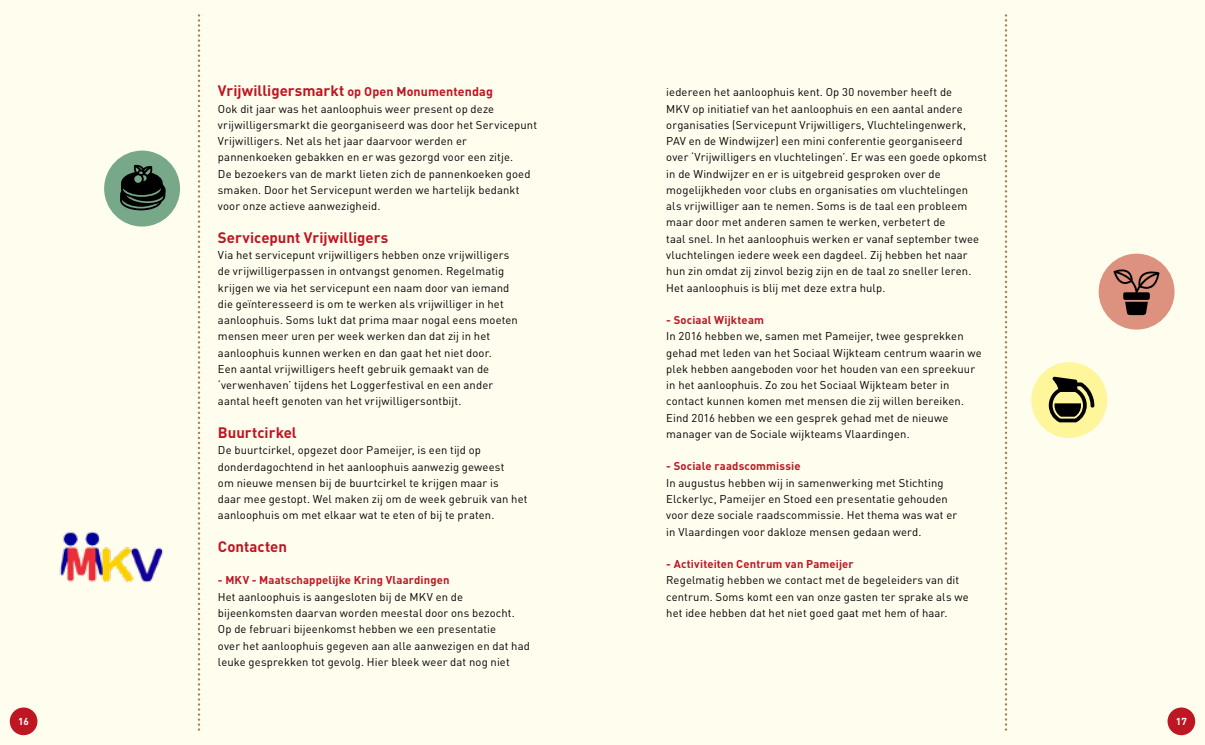
<style>
.page{position:relative;width:1205px;height:745px;background:#fff}
.page>*{position:absolute;margin:0;border:0;box-sizing:border-box;transform-origin:0 0}
.t1{font:700 15px "DINOT";color:#be1622}
.t2{font:700 12.5px "DINOT";letter-spacing:.01em;color:#be1622}
.t3{font:11.25px/16.2px "DINOT";letter-spacing:.01em;color:#000}
.t4{font:700 11.25px "DINOT";letter-spacing:.015em;color:#be1622}
.t5{font:700 10px "DINOT";color:#fff}
.s1{font-size:15px}
</style>
<div class="page">
<div style="left:0;top:0;width:1205px;height:744px;background:#fffdee"></div>
<div style="left:10px;top:707px;width:27px;height:27px;background:#be1622;border-radius:50%"></div>
<div style="left:1167px;top:707px;width:28px;height:27px;background:#be1622;border-radius:50%"></div>
<svg style="left:198px;top:15px;width:2px;height:715px"></svg>
<svg style="left:1005px;top:15px;width:2px;height:715px"></svg>
<div style="left:1098px;top:253px;width:76px;height:76px;background:#dd917f;border-radius:50%"></div>
<svg style="left:1113px;top:269px;width:46px;height:23px"></svg>
<div style="left:1123px;top:292px;width:27px;height:8px;background:#000;border-radius:2px"></div>
<svg style="left:1125px;top:301px;width:23px;height:14px"></svg>
<img style="left:59px;top:531px;width:105px;height:52px">
<div style="left:1031px;top:362px;width:76px;height:76px;background:#fff69b;border-radius:50%"></div>
<svg style="left:1049px;top:376px;width:45px;height:46px"></svg>
<div style="left:104px;top:150px;width:76px;height:76px;background:#76a889;border-radius:50%"></div>
<svg style="left:120px;top:165px;width:46px;height:45px"></svg>
<svg style="left:136px;top:226px;width:12px;height:1px"></svg>
<p class="t2" style="left:218px;top:84px;width:276px"><span class="s1">Vrijwilligersmarkt</span> op Open Monumentendag</p>
<p class="t3" style="left:218px;top:100px;width:321px">Ook dit jaar was het aanloophuis weer present op deze vrijwilligersmarkt die georganiseerd was door het Servicepunt Vrijwilligers. Net als het jaar daarvoor werden er pannenkoeken gebakken en er was gezorgd voor een zitje.<br>De bezoekers van de markt lieten zich de pannenkoeken goed smaken. Door het Servicepunt werden we hartelijk bedankt voor onze actieve aanwezigheid.</p>
<h1 class="t1" style="left:218px;top:227px;width:172px">Servicepunt Vrijwilligers</h1>
<p class="t3" style="left:218px;top:246px;width:301px">Via het servicepunt vrijwilligers hebben onze vrijwilligers de vrijwilligerpassen in ontvangst genomen. Regelmatig krijgen we via het servicepunt een naam door van iemand die geïnteresseerd is om te werken als vrijwilliger in het aanloophuis. Soms lukt dat prima maar nogal eens moeten mensen meer uren per week werken dan dat zij in het aanloophuis kunnen werken en dan gaat het niet door.<br>Een aantal vrijwilligers heeft gebruik gemaakt van de ‘verwenhaven’ tijdens het Loggerfestival en een ander aantal heeft genoten van het vrijwilligersontbijt.</p>
<h1 class="t1" style="left:218px;top:422px;width:80px">Buurtcirkel</h1>
<p class="t3" style="left:218px;top:441px;width:311px">De buurtcirkel, opgezet door Pameijer, is een tijd op donderdagochtend in het aanloophuis aanwezig geweest<br>om nieuwe mensen bij de buurtcirkel te krijgen maar is<br>daar mee gestopt. Wel maken zij om de week gebruik van het aanloophuis om met elkaar wat te eten of bij te praten.</p>
<h1 class="t1" style="left:218px;top:536px;width:71px">Contacten</h1>
<p class="t4" style="left:218px;top:572px;width:233px">- MKV - Maatschappelijke Kring Vlaardingen</p>
<p class="t3" style="left:218px;top:588px;width:313px">Het aanloophuis is aangesloten bij de MKV en de bijeenkomsten daarvan worden meestal door ons bezocht.<br>Op de februari bijeenkomst hebben we een presentatie<br>over het aanloophuis gegeven aan alle aanwezigen en dat had leuke gesprekken tot gevolg. Hier bleek weer dat nog niet</p>
<p class="t3" style="left:666px;top:84px;width:322px">iedereen het aanloophuis kent. Op 30 november heeft de<br>MKV op initiatief van het aanloophuis en een aantal andere organisaties (Servicepunt Vrijwilligers, Vluchtelingenwerk, PAV en de Windwijzer) een mini conferentie georganiseerd over ‘Vrijwilligers en vluchtelingen’. Er was een goede opkomst in de Windwijzer en er is uitgebreid gesproken over de mogelijkheden voor clubs en organisaties om vluchtelingen<br>als vrijwilliger aan te nemen. Soms is de taal een probleem maar door met anderen samen te werken, verbetert de<br>taal snel. In het aanloophuis werken er vanaf september twee vluchtelingen iedere week een dagdeel. Zij hebben het naar hun zin omdat zij zinvol bezig zijn en de taal zo sneller leren.<br>Het aanloophuis is blij met deze extra hulp.</p>
<p class="t4" style="left:666px;top:312px;width:99px">- Sociaal Wijkteam</p>
<p class="t3" style="left:666px;top:328px;width:317px">In 2016 hebben we, samen met Pameijer, twee gesprekken gehad met leden van het Sociaal Wijkteam centrum waarin we plek hebben aangeboden voor het houden van een spreekuur in het aanloophuis. Zo zou het Sociaal Wijkteam beter in contact kunnen komen met mensen die zij willen bereiken.<br>Eind 2016 hebben we een gesprek gehad met de nieuwe manager van de Sociale wijkteams Vlaardingen.</p>
<p class="t4" style="left:666px;top:458px;width:136px">- Sociale raadscommissie</p>
<p class="t3" style="left:666px;top:474px;width:292px">In augustus hebben wij in samenwerking met Stichting Elckerlyc, Pameijer en Stoed een presentatie gehouden voor deze sociale raadscommissie. Het thema was wat er in Vlaardingen voor dakloze mensen gedaan werd.</p>
<p class="t4" style="left:666px;top:556px;width:189px">- Activiteiten Centrum van Pameijer</p>
<p class="t3" style="left:666px;top:571px;width:304px">Regelmatig hebben we contact met de begeleiders van dit centrum. Soms komt een van onze gasten ter sprake als we het idee hebben dat het niet goed gaat met hem of haar.</p>
<p class="t5" style="left:18px;top:714px;width:12px">16</p>
<p class="t5" style="left:1176px;top:714px;width:12px">17</p>
</div>
